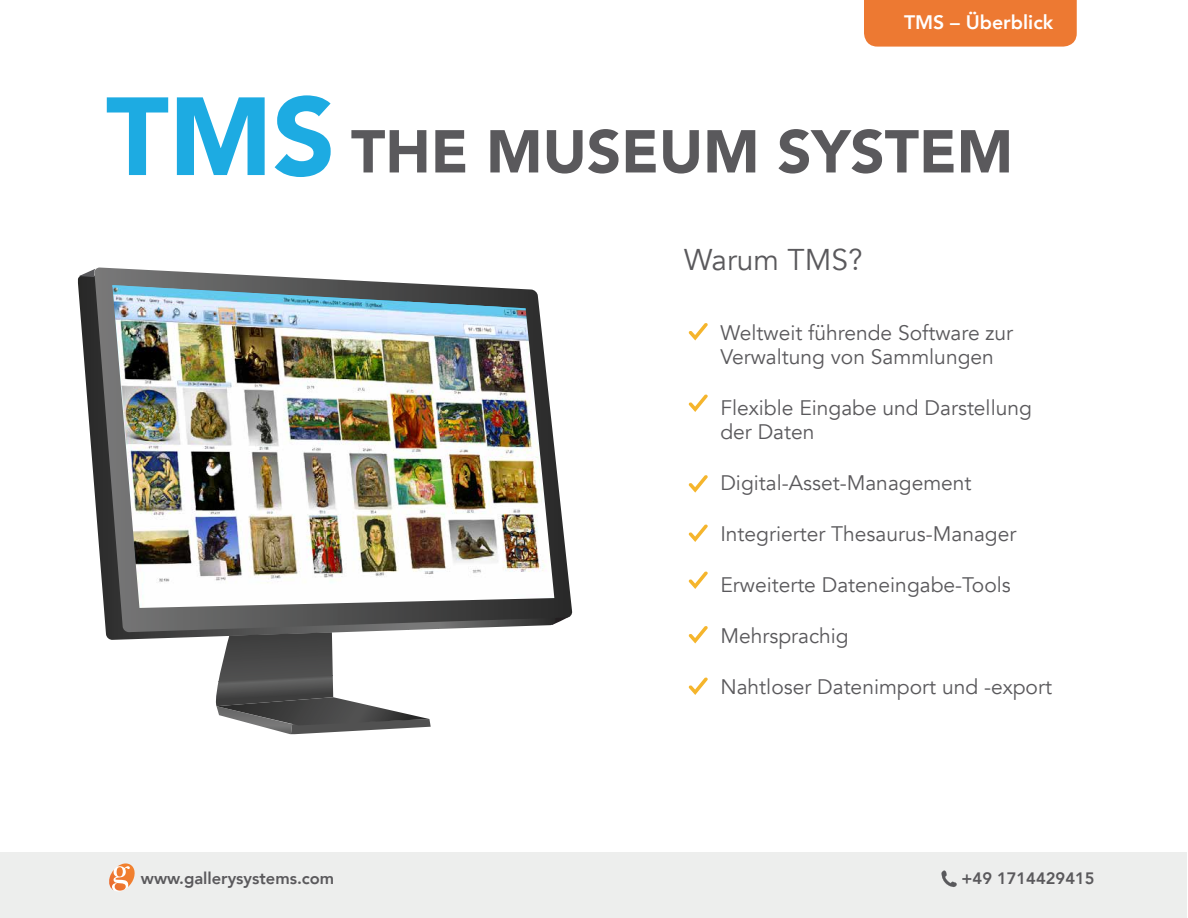
<style>
.page{position:relative;width:1188px;height:918px;background:#fff}
.page>*{position:absolute;margin:0;border:0;box-sizing:border-box;transform-origin:0 0}
.t1{font:900 59.85px "Avenir";color:#5a595c}
.t2{font:30px "Avenir";color:#5a595c}
.t3{font:21px/24px "Avenir";color:#5a595c}
.t4{font:800 19.5px "Avenir";color:#fff}
.t5{font:800 16.5px "Avenir";color:#5a595c}
.s1{font-size:109.65px;color:#1dabe2}
</style>
<div class="page">
<div style="left:1px;top:853px;width:1186px;height:65px;background:#edeeed"></div>
<svg style="left:109px;top:863px;width:26px;height:28px"></svg>
<svg style="left:941px;top:870px;width:16px;height:17px"></svg>
<div style="left:864px;top:0;width:213px;height:47px;background:#ed7932"></div>
<svg style="left:689px;top:323px;width:19px;height:17px"></svg>
<svg style="left:689px;top:394px;width:19px;height:18px"></svg>
<svg style="left:689px;top:475px;width:19px;height:18px"></svg>
<svg style="left:689px;top:524px;width:19px;height:18px"></svg>
<svg style="left:689px;top:571px;width:19px;height:18px"></svg>
<svg style="left:689px;top:626px;width:19px;height:17px"></svg>
<svg style="left:689px;top:677px;width:19px;height:18px"></svg>
<svg style="left:78px;top:277px;width:135px;height:363px"></svg>
<svg style="left:94px;top:268px;width:478px;height:364px"></svg>
<svg style="left:213px;top:632px;width:218px;height:102px"></svg>
<svg style="left:79px;top:269px;width:17px;height:8px"></svg>
<img style="left:112px;top:285px;width:442px;height:323px">
<img style="left:112px;top:285px;width:414px;height:28px">
<p class="t4" style="left:904px;top:7px;width:151px">TMS – Überblick</p>
<h1 class="t1" style="left:106px;top:100px;width:909px"><span class="s1">TMS</span> THE MUSEUM SYSTEM</h1>
<h2 class="t2" style="left:684px;top:242px;width:180px">Warum TMS?</h2>
<p class="t3" style="left:720px;top:321px;width:294px">Weltweit führende Software zur<br>Verwaltung von Sammlungen</p>
<p class="t3" style="left:720px;top:396px;width:313px">Flexible Eingabe und Darstellung der Daten</p>
<p class="t3" style="left:720px;top:471px;width:253px">Digital-Asset-Management</p>
<p class="t3" style="left:720px;top:522px;width:297px">Integrierter Thesaurus-Manager</p>
<p class="t3" style="left:720px;top:573px;width:292px">Erweiterte Dateneingabe-Tools</p>
<p class="t3" style="left:720px;top:624px;width:130px">Mehrsprachig</p>
<p class="t3" style="left:720px;top:675px;width:333px">Nahtloser Datenimport und -export</p>
<p class="t5" style="left:141px;top:866px;width:195px">www.gallerysystems.com</p>
<p class="t5" style="left:962px;top:866px;width:135px">+49 1714429415</p>
</div>
